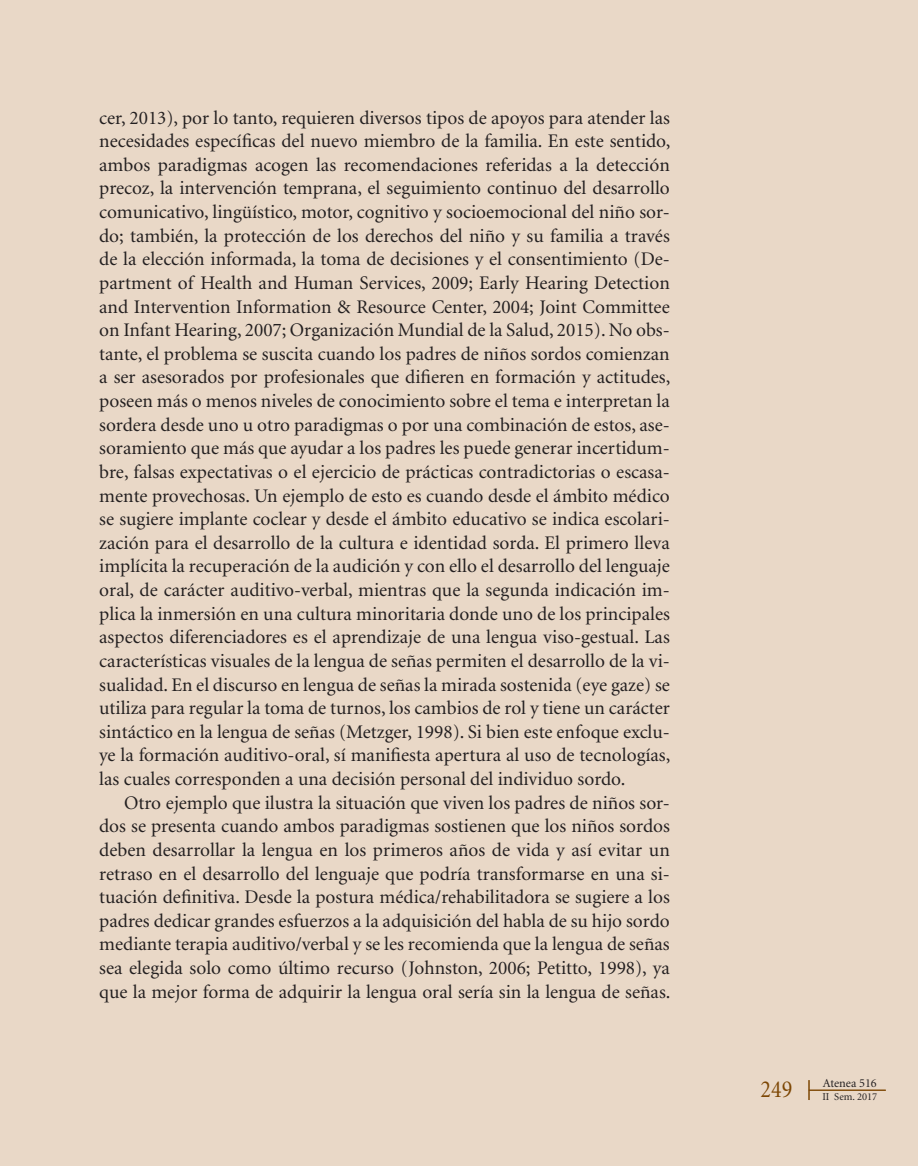
<style>
.page{position:relative;width:918px;height:1166px;background:#e9d8c7}
.page>*{position:absolute;margin:0;border:0;box-sizing:border-box;transform-origin:0 0}
.t1{font:24.5px "Minion";color:#7d4704;scale:.9 1}
.t2{font:19.25px/23.6px "Minion";color:#231f20;text-align:justify}
.t3{font:12.25px "Minion";color:#231f20}
.t4{font:10.5px "Minion";color:#231f20}
</style>
<div class="page">
<hr style="left:809px;top:1090px;width:76px;height:1px;background:#7d4704">
<svg style="left:808px;top:1080px;width:1px;height:20px"></svg>
<p class="t2" style="left:99px;top:106px;width:573px">cer, 2013), por lo tanto, requieren diversos tipos de apoyos para atender las necesidades específicas del nuevo miembro de la familia. En este sentido, ambos paradigmas acogen las recomendaciones referidas a la detección precoz, la intervención temprana, el seguimiento continuo del desarrollo comunicativo, lingüístico, motor, cognitivo y socioemocional del niño sor&shy;do; también, la protección de los derechos del niño y su familia a través de la elección informada, la toma de decisiones y el consentimiento (De&shy;partment of Health and Human Services, 2009; Early Hearing Detection and Intervention Information &amp; Resource Center, 2004; Joint Committee on Infant Hearing, 2007; Organización Mundial de la Salud, 2015). No obs&shy;tante, el problema se suscita cuando los padres de niños sordos comienzan a ser asesorados por profesionales que difieren en formación y actitudes, poseen más o menos niveles de conocimiento sobre el tema e interpretan la sordera desde uno u otro paradigmas o por una combinación de estos, ase&shy;soramiento que más que ayudar a los padres les puede generar incertidum&shy;bre, falsas expectativas o el ejercicio de prácticas contradictorias o escasa&shy;mente provechosas. Un ejemplo de esto es cuando desde el ámbito médico se sugiere implante coclear y desde el ámbito educativo se indica escolari&shy;zación para el desarrollo de la cultura e identidad sorda. El primero lleva implícita la recuperación de la audición y con ello el desarrollo del lenguaje oral, de carácter auditivo-verbal, mientras que la segunda indicación im&shy;plica la inmersión en una cultura minoritaria donde uno de los principales aspectos diferenciadores es el aprendizaje de una lengua viso-gestual. Las características visuales de la lengua de señas permiten el desarrollo de la vi&shy;sualidad. En el discurso en lengua de señas la mirada sostenida (eye gaze) se utiliza para regular la toma de turnos, los cambios de rol y tiene un carácter sintáctico en la lengua de señas (Metzger, 1998). Si bien este enfoque exclu&shy;ye la formación auditivo-oral, sí manifiesta apertura al uso de tecnologías, las cuales corresponden a una decisión personal del individuo sordo.</p>
<p class="t2" style="left:99px;top:791px;width:573px;text-indent:25px">Otro ejemplo que ilustra la situación que viven los padres de niños sor&shy;dos se presenta cuando ambos paradigmas sostienen que los niños sordos deben desarrollar la lengua en los primeros años de vida y así evitar un retraso en el desarrollo del lenguaje que podría transformarse en una si&shy;tuación definitiva. Desde la postura médica/rehabilitadora se sugiere a los padres dedicar grandes esfuerzos a la adquisición del habla de su hijo sordo mediante terapia auditivo/verbal y se les recomienda que la lengua de señas sea elegida solo como último recurso (Johnston, 2006; Petitto, 1998), ya que la mejor forma de adquirir la lengua oral sería sin la lengua de señas.</p>
<p class="t3" style="left:823px;top:1077px;width:56px">Atenea 516</p>
<p class="t1" style="left:760px;top:1077px;width:37px">249</p>
<p class="t4" style="left:822px;top:1091px;width:56px">II Sem. 2017</p>
</div>
